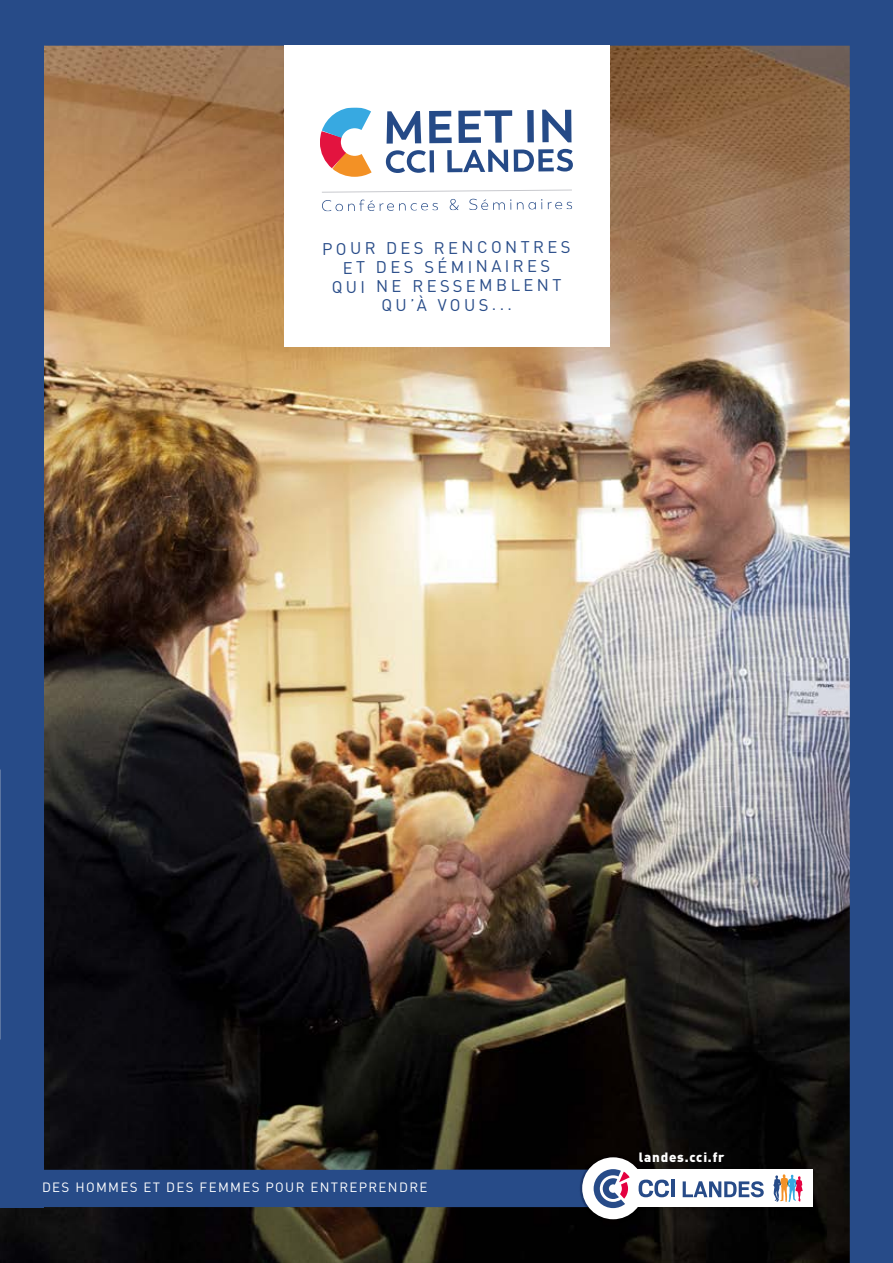
<style>
.page{position:relative;width:893px;height:1263px;background:#fff}
.page>*{position:absolute;margin:0;border:0;box-sizing:border-box;transform-origin:0 0}
.t1{font:16.65px/19px "DIN";color:#274b88;text-align:center}
.t2{font:13.35px "DIN";letter-spacing:.1em;color:#fff}
.t3{font:900 13.35px "DIN";letter-spacing:.06em;color:#fff}
</style>
<div class="page">
<img style="left:0;top:46px;width:850px;height:1217px">
<div style="left:43px;top:0;width:807px;height:46px;background:#274b88"></div>
<div style="left:0;top:0;width:43px;height:1207px;background:#274b88"></div>
<div style="left:850px;top:0;width:43px;height:1263px;background:#274b88"></div>
<img style="left:577px;top:1152px;width:241px;height:73px">
<div style="left:612px;top:1170px;width:201px;height:37px;background:#fff"></div>
<div style="left:582px;top:1157px;width:62px;height:62px;background:#fff;border-radius:50%"></div>
<svg style="left:6px;top:1169px;width:624px;height:39px"></svg>
<svg style="left:639px;top:1179px;width:30px;height:18px"></svg>
<hr style="left:671px;top:1180px;width:4px;height:17px;background:#274b88">
<svg style="left:683px;top:1181px;width:81px;height:16px"></svg>
<svg style="left:773px;top:1174px;width:30px;height:28px"></svg>
<div style="left:284px;top:46px;width:325px;height:301px;background:#fff"></div>
<svg style="left:322px;top:200px;width:116px;height:11px"></svg>
<svg style="left:450px;top:199px;width:9px;height:11px"></svg>
<svg style="left:469px;top:199px;width:42px;height:11px"></svg>
<svg style="left:517px;top:199px;width:25px;height:11px"></svg>
<svg style="left:548px;top:202px;width:24px;height:7px"></svg>
<svg style="left:320px;top:107px;width:253px;height:86px"></svg>
<p class="t1" style="left:322px;top:240px;width:250px;rotate:-1deg">POUR DES RENCONTRES<br>ET DES SÉMINAIRES<br>QUI NE RESSEMBLENT<br>QU’À VOUS...</p>
<p class="t2" style="left:42px;top:1179px;width:387px">DES HOMMES ET DES FEMMES POUR ENTREPRENDRE</p>
<p class="t3" style="left:639px;top:1148px;width:87px">landes.cci.fr</p>
</div>
